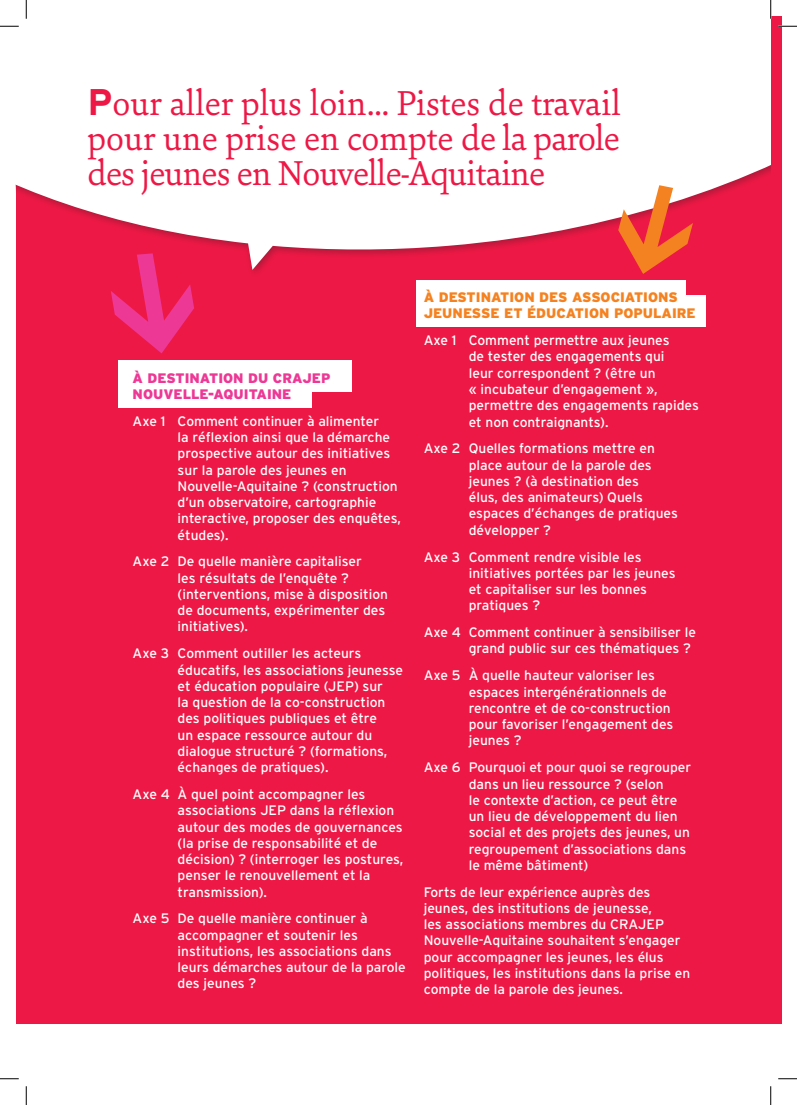
<style>
.page{position:relative;width:797px;height:1105px;background:#fff}
.page>*{position:absolute;margin:0;border:0;box-sizing:border-box;transform-origin:0 0}
.t1{font:37px/35px "Sina Nova";letter-spacing:-.02em;color:#ed1845;text-align:justify}
.t2{font:13.75px/16.2px "Interstate";color:#fff}
.t3{font:900 13.75px/16.2px "Interstate";color:#f58220}
.t4{font:900 13.75px/16.2px "Interstate";color:#ed3896}
.s1{font-family:"Interstate";font-weight:700}
</style>
<div class="page">
<div style="left:16px;top:16px;width:765px;height:1008px;background:#ed1845"></div>
<svg style="left:16px;top:16px;width:754px;height:254px;fill:#fff"></svg>
<div style="left:87px;top:85px;width:628px;height:100px;background:#fff"></div>
<svg style="left:111px;top:253px;width:83px;height:100px"></svg>
<div style="left:118px;top:361px;width:234px;height:31px;background:#fff"></div>
<div style="left:416px;top:280px;width:270px;height:31px;background:#fff"></div>
<div style="left:118px;top:376px;width:194px;height:31px;background:#fff"></div>
<div style="left:416px;top:296px;width:289px;height:31px;background:#fff"></div>
<svg style="left:618px;top:185px;width:75px;height:89px"></svg>
<svg style="left:0;top:25px;width:19px;height:2px"></svg>
<svg style="left:778px;top:25px;width:19px;height:2px"></svg>
<svg style="left:0;top:1078px;width:19px;height:1px"></svg>
<svg style="left:778px;top:1078px;width:19px;height:1px"></svg>
<svg style="left:25px;top:0;width:2px;height:19px"></svg>
<svg style="left:25px;top:1086px;width:2px;height:19px"></svg>
<svg style="left:770px;top:0;width:1px;height:19px"></svg>
<svg style="left:770px;top:1086px;width:1px;height:19px"></svg>
<h1 class="t1" style="left:87px;top:85px;width:535px"><span class="s1">P</span>our aller plus loin... Pistes de travail pour une prise en compte de la parole des jeunes en Nouvelle-Aquitaine</h1>
<p class="t4" style="left:133px;top:370px;width:189px">À DESTINATION DU CRAJEP<br>NOUVELLE-AQUITAINE</p>
<p class="t2" style="left:178px;top:413px;width:225px;text-indent:-45px">Axe 1 Comment continuer à alimenter<br>la réflexion ainsi que la démarche prospective autour des initiatives sur la parole des jeunes en<br>Nouvelle-Aquitaine ? (construction d’un observatoire, cartographie interactive, proposer des enquêtes, études).</p>
<p class="t2" style="left:178px;top:553px;width:212px;text-indent:-45px">Axe 2 De quelle manière capitaliser<br>les résultats de l’enquête ? (interventions, mise à disposition de documents, expérimenter des initiatives).</p>
<p class="t2" style="left:178px;top:645px;width:227px;text-indent:-45px">Axe 3 Comment outiller les acteurs éducatifs, les associations jeunesse et éducation populaire (JEP) sur<br>la question de la co-construction des politiques publiques et être<br>un espace ressource autour du dialogue structuré ? (formations, échanges de pratiques).</p>
<p class="t2" style="left:178px;top:786px;width:227px;text-indent:-45px">Axe 4 À quel point accompagner les associations JEP dans la réflexion autour des modes de gouvernances (la prise de responsabilité et de décision) ? (interroger les postures, penser le renouvellement et la transmission).</p>
<p class="t2" style="left:178px;top:910px;width:230px;text-indent:-45px">Axe 5 De quelle manière continuer à accompagner et soutenir les institutions, les associations dans leurs démarches autour de la parole des jeunes ?</p>
<p class="t3" style="left:424px;top:289px;width:273px">À DESTINATION DES ASSOCIATIONS<br>JEUNESSE ET ÉDUCATION POPULAIRE</p>
<p class="t2" style="left:469px;top:332px;width:232px;text-indent:-45px">Axe 1 Comment permettre aux jeunes<br>de tester des engagements qui<br>leur correspondent ? (être un<br>« incubateur d’engagement », permettre des engagements rapides et non contraignants).</p>
<p class="t2" style="left:469px;top:440px;width:211px;text-indent:-45px">Axe 2 Quelles formations mettre en place autour de la parole des jeunes ? (à destination des<br>élus, des animateurs) Quels espaces d’échanges de pratiques développer ?</p>
<p class="t2" style="left:469px;top:548px;width:208px;text-indent:-45px">Axe 3 Comment rendre visible les initiatives portées par les jeunes et capitaliser sur les bonnes pratiques ?</p>
<p class="t2" style="left:469px;top:624px;width:229px;text-indent:-45px">Axe 4 Comment continuer à sensibiliser le grand public sur ces thématiques ?</p>
<p class="t2" style="left:469px;top:667px;width:206px;text-indent:-45px">Axe 5 À quelle hauteur valoriser les espaces intergénérationnels de rencontre et de co-construction pour favoriser l’engagement des jeunes ?</p>
<p class="t2" style="left:469px;top:759px;width:224px;text-indent:-45px">Axe 6 Pourquoi et pour quoi se regrouper dans un lieu ressource ? (selon<br>le contexte d’action, ce peut être un lieu de développement du lien social et des projets des jeunes, un regroupement d’associations dans le même bâtiment)</p>
<p class="t2" style="left:424px;top:883px;width:268px">Forts de leur expérience auprès des jeunes, des institutions de jeunesse,<br>les associations membres du CRAJEP Nouvelle-Aquitaine souhaitent s’engager pour accompagner les jeunes, les élus politiques, les institutions dans la prise en compte de la parole des jeunes.</p>
</div>
